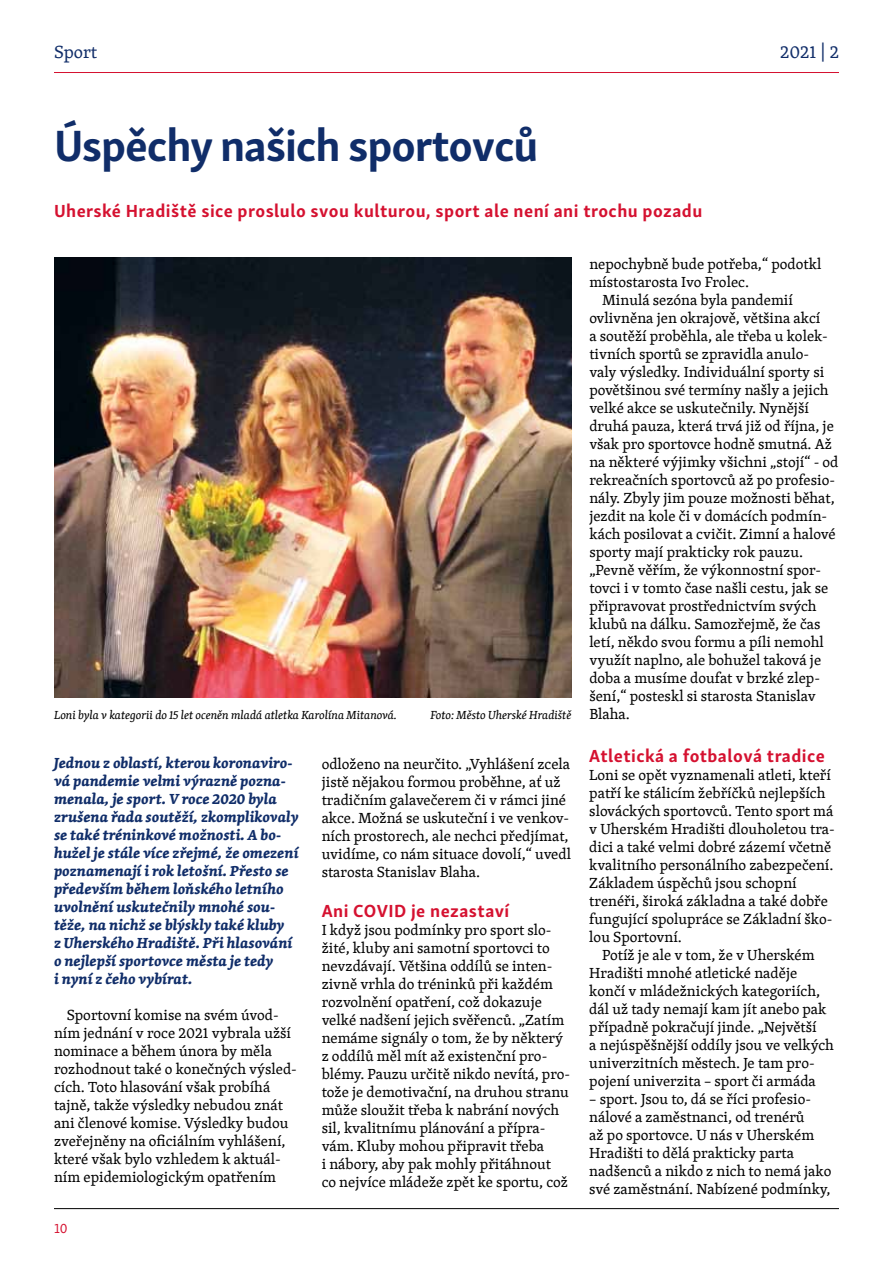
<style>
.page{position:relative;width:893px;height:1263px;background:#fff}
.page>*{position:absolute;margin:0;border:0;box-sizing:border-box;transform-origin:0 0}
.t1{font:700 45px "Skolar Sans Latn";letter-spacing:-.025em;color:#102d69}
.t2{font:700 18px "Skolar Sans Latn";letter-spacing:.025em;color:#d51130}
.t3{font:18px "Skolar Latin";color:#102d69}
.t4{font:15px/18px "Skolar Latin";color:#000}
.t5{font:italic 700 15px/18px "Skolar Latin";color:#102d69}
.t6{font:13.5px "Skolar Sans Latn";color:#d51130}
.t7{font:italic 12px "Skolar Latin";color:#000}
</style>
<div class="page">
<hr style="left:54px;top:72px;width:785px;height:1px;background:#d51130">
<hr style="left:54px;top:1208px;width:785px;height:1px;background:#000">
<img style="left:54px;top:258px;width:517px;height:439px">
<p class="t3" style="left:54px;top:38px;width:45px">Sport</p>
<p class="t3" style="left:780px;top:38px;width:60px">2021 | 2</p>
<h1 class="t1" style="left:54px;top:109px;width:486px">Úspěchy našich sportovců</h1>
<p class="t2" style="left:54px;top:197px;width:650px">Uherské Hradiště sice proslulo svou kulturou, sport ale není ani trochu pozadu</p>
<p class="t7" style="left:54px;top:706px;width:345px">Loni byla v kategorii do 15 let oceněn mladá atletka Karolína Mitanová.</p>
<p class="t7" style="left:430px;top:706px;width:142px">Foto: Město Uherské Hradiště</p>
<p class="t5" style="left:54px;top:753px;width:247px">Jednou z oblastí, kterou koronaviro&shy;vá pandemie velmi výrazně pozna&shy;menala, je sport. V roce 2020 byla zrušena řada soutěží, zkomplikovaly se také tréninkové možnosti. A bo&shy;hužel je stále více zřejmé, že omezení poznamenají i rok letošní. Přesto se především během loňského letního uvolnění uskutečnily mnohé sou&shy;těže, na nichž se blýskly také kluby<br>z Uherského Hradiště. Při hlasování o nejlepší sportovce města je tedy<br>i nyní z čeho vybírat.</p>
<p class="t4" style="left:54px;top:1006px;width:244px;text-indent:13px">Sportovní komise na svém úvod&shy;ním jednání v roce 2021 vybrala užší nominace a během února by měla rozhodnout také o konečných výsled&shy;cích. Toto hlasování však probíhá tajně, takže výsledky nebudou znát ani členové komise. Výsledky budou zveřejněny na oficiálním vyhlášení, které však bylo vzhledem k aktuál&shy;ním epidemiologickým opatřením</p>
<p class="t6" style="left:54px;top:1218px;width:15px">10</p>
<p class="t4" style="left:322px;top:755px;width:251px">odloženo na neurčito. „Vyhlášení zcela jistě nějakou formou proběhne, ať už tradičním galavečerem či v rámci jiné akce. Možná se uskuteční i ve venkov&shy;ních prostorech, ale nechci předjímat, uvidíme, co nám situace dovolí,“ uvedl starosta Stanislav Blaha.</p>
<p class="t2" style="left:322px;top:896px;width:189px">Ani COVID je nezastaví</p>
<p class="t4" style="left:322px;top:920px;width:250px">I když jsou podmínky pro sport slo&shy;žité, kluby ani samotní sportovci to nevzdávají. Většina oddílů se inten&shy;zivně vrhla do tréninků při každém rozvolnění opatření, což dokazuje velké nadšení jejich svěřenců. „Zatím nemáme signály o tom, že by některý z oddílů měl mít až existenční pro&shy;blémy. Pauzu určitě nikdo nevítá, pro&shy;tože je demotivační, na druhou stranu může sloužit třeba k nabrání nových sil, kvalitnímu plánování a přípra&shy;vám. Kluby mohou připravit třeba<br>i nábory, aby pak mohly přitáhnout<br>co nejvíce mládeže zpět ke sportu, což</p>
<p class="t4" style="left:589px;top:254px;width:234px">nepochybně bude potřeba,“ podotkl</p>
<p class="t4" style="left:589px;top:272px;width:161px">místostarosta Ivo Frolec.</p>
<p class="t4" style="left:602px;top:290px;width:193px">Minulá sezóna byla pandemií</p>
<p class="t4" style="left:589px;top:308px;width:233px">ovlivněna jen okrajově, většina akcí</p>
<p class="t4" style="left:589px;top:326px;width:240px">a soutěží proběhla, ale třeba u kolek-</p>
<p class="t4" style="left:589px;top:344px;width:221px">tivních sportů se zpravidla anulo-</p>
<p class="t4" style="left:589px;top:362px;width:237px">valy výsledky. Individuální sporty si</p>
<p class="t4" style="left:589px;top:380px;width:241px">povětšinou své termíny našly a jejich</p>
<p class="t4" style="left:589px;top:398px;width:221px">velké akce se uskutečnily. Nynější</p>
<p class="t4" style="left:589px;top:416px;width:246px">druhá pauza, která trvá již od října, je</p>
<p class="t4" style="left:589px;top:434px;width:244px">však pro sportovce hodně smutná. Až</p>
<p class="t4" style="left:589px;top:452px;width:251px">na některé výjimky všichni „stojí“ - od</p>
<p class="t4" style="left:589px;top:470px;width:247px">rekreačních sportovců až po profesio-</p>
<p class="t4" style="left:589px;top:488px;width:247px">nály. Zbyly jim pouze možnosti běhat,</p>
<p class="t4" style="left:589px;top:506px;width:239px">jezdit na kole či v domácích podmín-</p>
<p class="t4" style="left:589px;top:524px;width:248px">kách posilovat a cvičit. Zimní a halové</p>
<p class="t4" style="left:589px;top:542px;width:215px">sporty mají prakticky rok pauzu.</p>
<p class="t4" style="left:589px;top:560px;width:234px">„Pevně věřím, že výkonnostní spor-</p>
<p class="t4" style="left:589px;top:578px;width:240px">tovci i v tomto čase našli cestu, jak se</p>
<p class="t4" style="left:589px;top:596px;width:229px">připravovat prostřednictvím svých</p>
<p class="t4" style="left:589px;top:614px;width:233px">klubů na dálku. Samozřejmě, že čas</p>
<p class="t4" style="left:589px;top:632px;width:236px">letí, někdo svou formu a píli nemohl</p>
<p class="t4" style="left:589px;top:650px;width:233px">využít naplno, ale bohužel taková je</p>
<p class="t4" style="left:589px;top:668px;width:232px">doba a musíme doufat v brzké zlep-</p>
<p class="t4" style="left:589px;top:686px;width:228px">šení,“ posteskl si starosta Stanislav</p>
<p class="t4" style="left:589px;top:704px;width:42px">Blaha.</p>
<p class="t2" style="left:589px;top:741px;width:237px">Atletická a fotbalová tradice</p>
<p class="t4" style="left:589px;top:765px;width:247px">Loni se opět vyznamenali atleti, kteří patří ke stálicím žebříčků nejlepších slováckých sportovců. Tento sport má v Uherském Hradišti dlouholetou tra&shy;dici a také velmi dobré zázemí včetně kvalitního personálního zabezpečení.<br>Základem úspěchů jsou schopní trenéři, široká základna a také dobře fungující spolupráce se Základní ško&shy;lou Sportovní.</p>
<p class="t4" style="left:589px;top:945px;width:246px;text-indent:13px">Potíž je ale v tom, že v Uherském Hradišti mnohé atletické naděje končí v mládežnických kategoriích, dál už tady nemají kam jít anebo pak případně pokračují jinde. „Největší<br>a nejúspěšnější oddíly jsou ve velkých univerzitních městech. Je tam pro&shy;pojení univerzita – sport či armáda</p>
<p class="t4" style="left:589px;top:1089px;width:244px">– sport. Jsou to, dá se říci profesio&shy;nálové a zaměstnanci, od trenérů<br>až po sportovce. U nás v Uherském Hradišti to dělá prakticky parta nadšenců a nikdo z nich to nemá jako své zaměstnání. Nabízené podmínky,</p>
</div>
